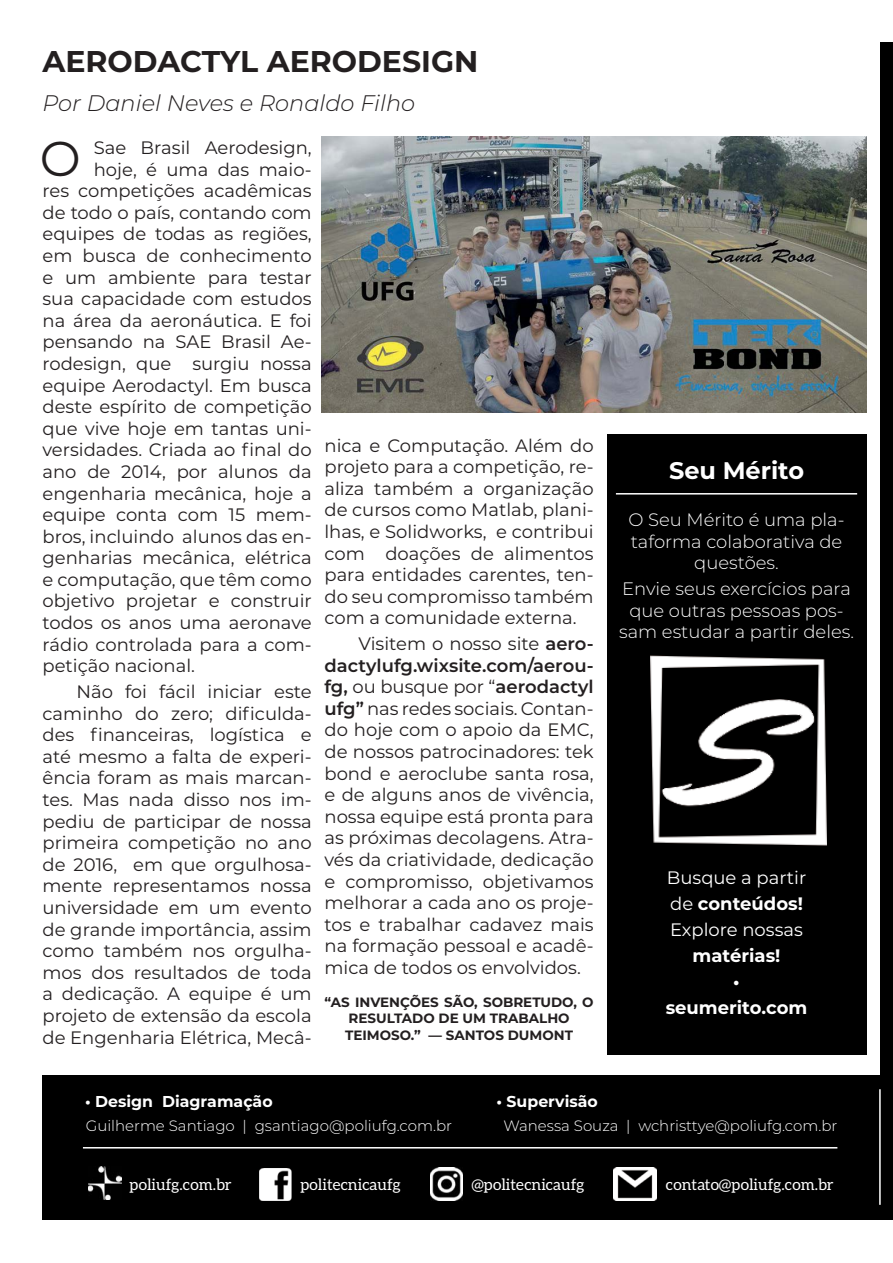
<style>
.page{position:relative;width:893px;height:1263px;background:#fff}
.page>*{position:absolute;margin:0;border:0;box-sizing:border-box;transform-origin:0 0}
.t1{font:48.9px "Montserrat";color:#231f20}
.t2{font:700 30px "Montserrat";color:#231f20}
.t3{font:700 24px "Montserrat";color:#fff}
.t4{font:italic 300 22.5px "Montserrat";color:#231f20}
.t5{font:18px/21.6px "Montserrat";color:#231f20;text-align:justify}
.t6{font:300 18px/21.6px "Montserrat";color:#fff;text-align:center}
.t7{font:18px/25.8px "Montserrat";color:#fff}
.t8{font:700 18px/25.8px "Montserrat";color:#fff;text-align:center}
.t9{font:15.75px "Aleo";color:#fff}
.t10{font:700 15.75px "Montserrat";color:#fff}
.t11{font:300 15px "Montserrat";color:#fff}
.t12{font:700 13.5px/16.2px "Montserrat";color:#231f20;text-align:center}
.s1{font-weight:600}
.s2{font-weight:700}
</style>
<div class="page">
<div style="left:880px;top:43px;width:13px;height:1177px;background:#000"></div>
<div style="left:607px;top:434px;width:259px;height:620px;background:#000"></div>
<hr style="left:616px;top:493px;width:241px;height:2px;background:#fff">
<img style="left:650px;top:656px;width:176px;height:189px">
<img style="left:321px;top:137px;width:545px;height:276px">
<div style="left:43px;top:1076px;width:837px;height:72px;background:#000"></div>
<div style="left:43px;top:1148px;width:837px;height:72px;background:#000"></div>
<img style="left:88px;top:1167px;width:33px;height:33px">
<img style="left:259px;top:1168px;width:33px;height:33px">
<img style="left:430px;top:1168px;width:33px;height:32px">
<img style="left:613px;top:1168px;width:44px;height:32px">
<hr style="left:879px;top:1089px;width:2px;height:116px;background:#fff">
<hr style="left:83px;top:1147px;width:754px;height:2px;background:#fff">
<h2 class="t2" style="left:43px;top:48px;width:437px">AERODACTYL AERODESIGN</h2>
<p class="t4" style="left:43px;top:94px;width:374px">Por Daniel Neves e Ronaldo Filho</p>
<h1 class="t1" style="left:40px;top:138px;width:42px">O</h1>
<p class="t5" style="left:94px;top:138px;width:219px">Sae Brasil Aerodesign,</p>
<p class="t5" style="left:94px;top:159px;width:219px">hoje, é uma das maio-</p>
<p class="t5" style="left:43px;top:181px;width:271px">res competições acadêmicas</p>
<p class="t5" style="left:43px;top:203px;width:271px">de todo o país, contando com</p>
<p class="t5" style="left:43px;top:224px;width:271px">equipes de todas as regiões,</p>
<p class="t5" style="left:43px;top:246px;width:271px">em busca de conhecimento</p>
<p class="t5" style="left:43px;top:267px;width:271px">e um ambiente para testar</p>
<p class="t5" style="left:43px;top:289px;width:271px">sua capacidade com estudos</p>
<p class="t5" style="left:43px;top:311px;width:271px">na área da aeronáutica. E foi</p>
<p class="t5" style="left:43px;top:332px;width:271px">pensando na SAE Brasil Ae-</p>
<p class="t5" style="left:43px;top:354px;width:271px">rodesign, que surgiu nossa</p>
<p class="t5" style="left:43px;top:375px;width:271px">equipe Aerodactyl. Em busca</p>
<p class="t5" style="left:43px;top:397px;width:271px">deste espírito de competição</p>
<p class="t5" style="left:43px;top:419px;width:271px">que vive hoje em tantas uni-</p>
<p class="t5" style="left:43px;top:440px;width:271px">versidades. Criada ao final do</p>
<p class="t5" style="left:43px;top:462px;width:271px">ano de 2014, por alunos da</p>
<p class="t5" style="left:43px;top:483px;width:271px">engenharia mecânica, hoje a</p>
<p class="t5" style="left:43px;top:505px;width:271px">equipe conta com 15 mem-</p>
<p class="t5" style="left:43px;top:526px;width:271px">bros, incluindo alunos das en-</p>
<p class="t5" style="left:43px;top:548px;width:271px">genharias mecânica, elétrica</p>
<p class="t5" style="left:43px;top:570px;width:271px">e computação, que têm como</p>
<p class="t5" style="left:43px;top:591px;width:271px">objetivo projetar e construir</p>
<p class="t5" style="left:43px;top:613px;width:271px">todos os anos uma aeronave</p>
<p class="t5" style="left:43px;top:634px;width:271px">rádio controlada para a com-</p>
<p class="t5" style="left:43px;top:656px;width:154px">petição nacional.</p>
<p class="t5" style="left:43px;top:682px;width:271px;text-indent:34px">Não foi fácil iniciar este caminho do zero; dificulda&shy;des financeiras, logística e até mesmo a falta de experi&shy;ência foram as mais marcan&shy;tes. Mas nada disso nos im&shy;pediu de participar de nossa primeira competição no ano de 2016, em que orgulhosa&shy;mente representamos nossa universidade em um evento de grande importância, assim como também nos orgulha&shy;mos dos resultados de toda a dedicação. A equipe é um projeto de extensão da escola de Engenharia Elétrica, Mecâ-</p>
<p class="t5" style="left:324px;top:435px;width:271px">nica e Computação. Além do projeto para a competição, re&shy;aliza também a organização de cursos como Matlab, plani&shy;lhas, e Solidworks, e contribui com doações de alimentos para entidades carentes, ten&shy;do seu compromisso também com a comunidade externa.</p>
<p class="t5" style="left:324px;top:634px;width:271px;text-indent:34px">Visitem o nosso site <span class="s1">aero&shy;dactylufg.wixsite.com/aerou&shy;fg,</span> ou busque por “<span class="s1">aerodactyl ufg”</span> nas redes sociais. Contan&shy;do hoje com o apoio da EMC, de nossos patrocinadores: tek bond e aeroclube santa rosa, e de alguns anos de vivência, nossa equipe está pronta para as próximas decolagens. Atra&shy;vés da criatividade, dedicação e compromisso, objetivamos melhorar a cada ano os proje&shy;tos e trabalhar cadavez mais na formação pessoal e acadê&shy;mica de todos os envolvidos.</p>
<p class="t12" style="left:324px;top:995px;width:271px">“AS INVENÇÕES SÃO, SOBRETUDO, O<br>RESULTADO DE UM TRABALHO<br>TEIMOSO.” — SANTOS DUMONT</p>
<h3 class="t3" style="left:669px;top:460px;width:136px">Seu Mérito</h3>
<p class="t6" style="left:628px;top:510px;width:218px">O Seu Mérito é uma pla&shy;taforma colaborativa de questões.</p>
<p class="t6" style="left:619px;top:579px;width:236px">Envie seus exercícios para que outras pessoas pos&shy;sam estudar a partir deles.</p>
<p class="t7" style="left:667px;top:866px;width:141px">Busque a partir de <span class="s2">conteúdos!<br></span>Explore nossas</p>
<p class="t8" style="left:666px;top:943px;width:143px">matérias!<br>• seumerito.com</p>
<p class="t10" style="left:85px;top:1095px;width:189px">• Design Diagramação</p>
<p class="t11" style="left:86px;top:1120px;width:368px">Guilherme Santiago | gsantiago@poliufg.com.br</p>
<p class="t10" style="left:496px;top:1095px;width:103px">• Supervisão</p>
<p class="t11" style="left:503px;top:1120px;width:335px">Wanessa Souza | wchristtye@poliufg.com.br</p>
<p class="t9" style="left:130px;top:1176px;width:104px">poliufg.com.br</p>
<p class="t9" style="left:300px;top:1176px;width:102px">politecnicaufg</p>
<p class="t9" style="left:471px;top:1176px;width:115px">@politecnicaufg</p>
<p class="t9" style="left:666px;top:1176px;width:169px">contato@poliufg.com.br</p>
</div>
